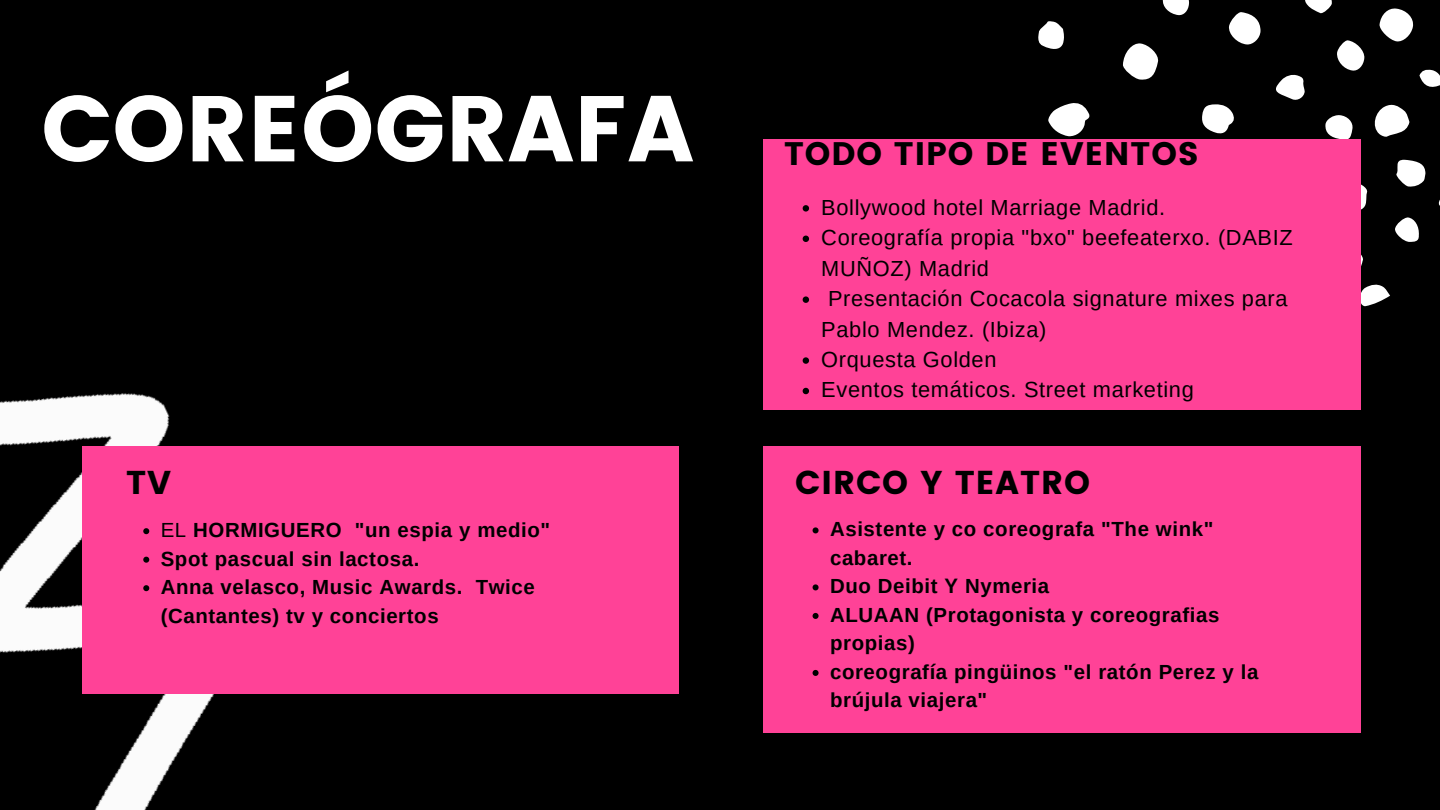
<style>
.page{position:relative;width:1440px;height:810px;background:#000}
.page>*{position:absolute;margin:0;border:0;box-sizing:border-box;transform-origin:0 0}
.t1{font:93.1px "Poppins";color:#fff}
.t2{font:33px "Poppins";letter-spacing:.03em;color:#000}
.t3{font:32.6px "Poppins";letter-spacing:.03em;color:#000}
.t4{font:21.8px/30.4px "Arimo";letter-spacing:.03em;color:#000}
.t5{font:700 20.4px/28.5px "Arimo";letter-spacing:.03em;color:#000}
.s1{font-weight:400}
</style>
<div class="page">
<img style="left:0;top:393px;width:214px;height:417px">
<div style="left:82px;top:446px;width:597px;height:248px;background:#ff4297"></div>
<svg style="left:143px;top:528px;width:6px;height:6px"></svg>
<svg style="left:143px;top:557px;width:6px;height:6px"></svg>
<svg style="left:143px;top:585px;width:6px;height:6px"></svg>
<div style="left:764px;top:446px;width:597px;height:287px;background:#ff4297"></div>
<svg style="left:813px;top:527px;width:6px;height:6px"></svg>
<svg style="left:813px;top:584px;width:6px;height:6px"></svg>
<svg style="left:813px;top:613px;width:6px;height:6px"></svg>
<svg style="left:813px;top:670px;width:6px;height:6px"></svg>
<svg style="left:1048px;top:103px;width:42px;height:34px"></svg>
<svg style="left:1123px;top:43px;width:36px;height:37px"></svg>
<svg style="left:1374px;top:104px;width:36px;height:33px"></svg>
<svg style="left:1379px;top:8px;width:35px;height:34px"></svg>
<svg style="left:1229px;top:12px;width:32px;height:33px"></svg>
<svg style="left:1361px;top:184px;width:7px;height:26px"></svg>
<svg style="left:1202px;top:104px;width:32px;height:30px"></svg>
<svg style="left:1396px;top:159px;width:30px;height:28px"></svg>
<svg style="left:1337px;top:40px;width:28px;height:31px"></svg>
<svg style="left:1162px;top:0;width:27px;height:16px"></svg>
<svg style="left:1038px;top:21px;width:26px;height:28px"></svg>
<svg style="left:1325px;top:115px;width:28px;height:24px"></svg>
<svg style="left:1305px;top:0;width:27px;height:14px"></svg>
<svg style="left:1276px;top:74px;width:29px;height:26px"></svg>
<svg style="left:1361px;top:284px;width:29px;height:23px"></svg>
<svg style="left:1361px;top:254px;width:2px;height:12px"></svg>
<svg style="left:1395px;top:217px;width:24px;height:25px"></svg>
<svg style="left:1419px;top:69px;width:21px;height:18px"></svg>
<div style="left:764px;top:139px;width:597px;height:271px;background:#ff4297"></div>
<svg style="left:803px;top:205px;width:6px;height:7px"></svg>
<svg style="left:803px;top:236px;width:6px;height:6px"></svg>
<svg style="left:803px;top:296px;width:6px;height:7px"></svg>
<svg style="left:803px;top:357px;width:6px;height:7px"></svg>
<svg style="left:803px;top:388px;width:6px;height:6px"></svg>
<p class="t1" style="left:41px;top:75px;width:654px">COREÓGRAFA</p>
<p class="t2" style="left:126px;top:464px;width:46px">TV</p>
<p class="t5" style="left:161px;top:516px;width:391px"><span class="s1">EL</span> HORMIGUERO "un espia y medio"</p>
<p class="t5" style="left:161px;top:544px;width:260px">Spot pascual sin lactosa.</p>
<p class="t5" style="left:161px;top:573px;width:376px">Anna velasco, Music Awards. Twice (Cantantes) tv y conciertos</p>
<p class="t3" style="left:784px;top:135px;width:416px">TODO TIPO DE EVENTOS</p>
<p class="t4" style="left:821px;top:192px;width:345px">Bollywood hotel Marriage Madrid.</p>
<p class="t4" style="left:821px;top:222px;width:473px">Coreografía propia "bxo" beefeaterxo. (DABIZ<br>MUÑOZ) Madrid</p>
<p class="t4" style="left:821px;top:283px;width:468px;text-indent:7px">Presentación Cocacola signature mixes para<br>Pablo Mendez. (Ibiza)</p>
<p class="t4" style="left:821px;top:344px;width:177px">Orquesta Golden</p>
<p class="t4" style="left:821px;top:375px;width:374px">Eventos temáticos. Street marketing</p>
<p class="t2" style="left:795px;top:463px;width:296px">CIRCO Y TEATRO</p>
<p class="t5" style="left:830px;top:515px;width:385px">Asistente y co coreografa "The wink" cabaret.</p>
<p class="t5" style="left:830px;top:572px;width:221px">Duo Deibit Y Nymeria</p>
<p class="t5" style="left:830px;top:601px;width:391px">ALUAAN (Protagonista y coreografias propias)</p>
<p class="t5" style="left:830px;top:658px;width:430px">coreografía pingüinos "el ratón Perez y la brújula viajera"</p>
</div>
